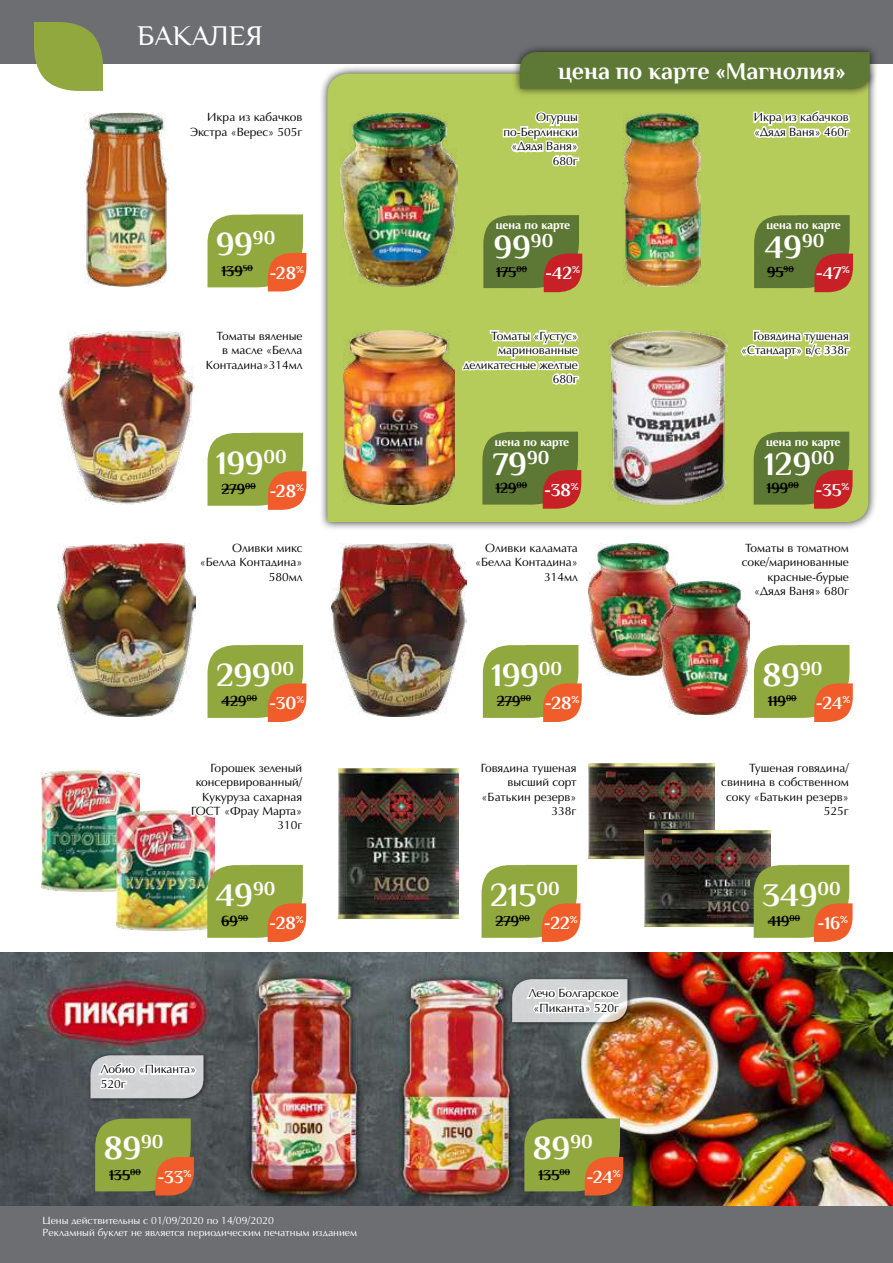
<style>
.page{position:relative;width:893px;height:1263px;background:#fff}
.page>*{position:absolute;margin:0;border:0;box-sizing:border-box;transform-origin:0 0}
.t1{font:700 33px "Philosopher";color:#fff}
.t2{font:28.5px "Philosopher";color:#fff}
.t3{font:700 24px "Philosopher";color:#fff}
.t4{font:700 18px "Philosopher";color:#fff}
.t5{font:700 15px "Philosopher";color:#000}
.t6{font:12px/14.4px "AG Opus C";color:#000;text-align:right}
.t7{font:700 12px "AG Opus C";color:#fff}
.t8{font:10.5px/12.6px "AG Opus C";color:#fff}
.t9{font:700 10.5px "Philosopher";color:#fff}
</style>
<div class="page">
<div style="left:0;top:0;width:893px;height:64px;background:#6d6e71"></div>
<svg style="left:34px;top:22px;width:69px;height:69px;background:#96a950"></svg>
<img style="left:0;top:952px;width:893px;height:254px">
<div style="left:319px;top:65px;width:558px;height:466px;background:#000;opacity:.75"></div>
<div style="left:327px;top:74px;width:541px;height:448px;background:#b5cb5a"></div>
<div style="left:512px;top:43px;width:367px;height:54px;background:#000;opacity:.75"></div>
<div style="left:520px;top:52px;width:350px;height:37px;background:#5e7835"></div>
<div style="left:0;top:1206px;width:893px;height:57px;background:#6d6e71"></div>
<img style="left:85px;top:113px;width:83px;height:173px">
<img style="left:59px;top:331px;width:135px;height:174px">
<img style="left:57px;top:543px;width:139px;height:174px">
<img style="left:331px;top:543px;width:135px;height:174px">
<img style="left:339px;top:769px;width:120px;height:150px">
<img style="left:588px;top:763px;width:127px;height:96px">
<img style="left:644px;top:831px;width:127px;height:96px">
<img style="left:588px;top:543px;width:90px;height:132px">
<img style="left:660px;top:582px;width:90px;height:132px">
<img style="left:42px;top:771px;width:97px;height:120px">
<img style="left:117px;top:811px;width:97px;height:120px">
<img style="left:343px;top:331px;width:112px;height:174px">
<img style="left:608px;top:331px;width:119px;height:174px">
<img style="left:340px;top:113px;width:118px;height:173px">
<img style="left:623px;top:113px;width:78px;height:173px">
<div style="left:87px;top:1052px;width:121px;height:51px;background:#000;opacity:.75"></div>
<div style="left:509px;top:976px;width:123px;height:51px;background:#000;opacity:.75"></div>
<svg style="left:207px;top:865px;width:99px;height:77px;background:#a8a14a"></svg>
<svg style="left:481px;top:865px;width:99px;height:77px;background:#a9a24b"></svg>
<svg style="left:754px;top:865px;width:99px;height:77px;background:#a69f48"></svg>
<svg style="left:524px;top:1118px;width:99px;height:77px;background:#99933c"></svg>
<svg style="left:95px;top:1118px;width:99px;height:77px;background:#9a933d"></svg>
<svg style="left:189px;top:811px;width:26px;height:27px"></svg>
<svg style="left:710px;top:763px;width:5px;height:55px"></svg>
<svg style="left:90px;top:1055px;width:113px;height:43px"></svg>
<svg style="left:512px;top:978px;width:115px;height:44px"></svg>
<svg style="left:207px;top:214px;width:99px;height:78px;background:#aaa34d"></svg>
<svg style="left:207px;top:433px;width:99px;height:77px;background:#a9a24b"></svg>
<svg style="left:207px;top:645px;width:99px;height:77px;background:#a9a24b"></svg>
<svg style="left:483px;top:645px;width:99px;height:77px;background:#a9a24b"></svg>
<svg style="left:754px;top:645px;width:99px;height:77px;background:#a9a24b"></svg>
<svg style="left:501px;top:108px;width:80px;height:63px"></svg>
<svg style="left:460px;top:327px;width:121px;height:62px"></svg>
<svg style="left:751px;top:108px;width:101px;height:34px"></svg>
<svg style="left:738px;top:321px;width:114px;height:42px"></svg>
<svg style="left:739px;top:582px;width:11px;height:20px"></svg>
<svg style="left:754px;top:432px;width:99px;height:77px;background:#766f34"></svg>
<svg style="left:482px;top:432px;width:99px;height:77px;background:#756f34"></svg>
<svg style="left:754px;top:215px;width:99px;height:77px;background:#756f34"></svg>
<svg style="left:483px;top:215px;width:99px;height:77px;background:#756f34"></svg>
<h2 class="t2" style="left:137px;top:20px;width:127px">БАКАЛЕЯ</h2>
<h3 class="t3" style="left:558px;top:58px;width:289px">цена по карте «Магнолия»</h3>
<p class="t6" style="left:190px;top:110px;width:114px">Икра из кабачков<br>Экстра «Верес» 505г</p>
<p class="t6" style="left:503px;top:110px;width:76px">Огурцы по-Берлински «Дядя Ваня»<br>680г</p>
<p class="t6" style="left:754px;top:110px;width:97px;text-align:left">Икра из кабачков «Дядя Ваня» 460г</p>
<h1 class="t1" style="left:216px;top:227px;width:61px">99<sup>90</sup></h1>
<h3 class="t4" style="left:269px;top:263px;width:28px">-28</h3>
<p class="t5" style="left:221px;top:263px;width:33px">139<sup>50</sup></p>
<p class="t9" style="left:296px;top:264px;width:9px">%</p>
<p class="t7" style="left:496px;top:218px;width:76px">цена по карте</p>
<h1 class="t1" style="left:494px;top:230px;width:61px">99<sup>90</sup></h1>
<h3 class="t4" style="left:545px;top:264px;width:29px">-42</h3>
<p class="t5" style="left:496px;top:264px;width:32px">175<sup>00</sup></p>
<p class="t9" style="left:572px;top:264px;width:9px">%</p>
<p class="t7" style="left:767px;top:218px;width:76px">цена по карте</p>
<h1 class="t1" style="left:765px;top:230px;width:61px">49<sup>90</sup></h1>
<h3 class="t4" style="left:816px;top:264px;width:27px">-47</h3>
<p class="t5" style="left:767px;top:264px;width:28px">95<sup>90</sup></p>
<p class="t9" style="left:842px;top:264px;width:9px">%</p>
<p class="t6" style="left:206px;top:329px;width:98px">Томаты вяленые<br>в масле «Белла<br>Контадина»314мл</p>
<p class="t6" style="left:464px;top:329px;width:116px">Томаты «Густус» маринованные деликатесные желтые<br>680г</p>
<p class="t6" style="left:741px;top:329px;width:109px">Говядина тушеная «Стандарт» в/с 338г</p>
<h1 class="t1" style="left:216px;top:445px;width:72px">199<sup>00</sup></h1>
<h3 class="t4" style="left:269px;top:482px;width:28px">-28</h3>
<p class="t5" style="left:221px;top:481px;width:36px">279<sup>00</sup></p>
<p class="t9" style="left:296px;top:482px;width:9px">%</p>
<p class="t7" style="left:495px;top:435px;width:76px">цена по карте</p>
<h1 class="t1" style="left:493px;top:446px;width:58px">79<sup>90</sup></h1>
<h3 class="t4" style="left:544px;top:480px;width:28px">-38</h3>
<p class="t5" style="left:495px;top:480px;width:33px">129<sup>00</sup></p>
<p class="t9" style="left:571px;top:481px;width:9px">%</p>
<p class="t7" style="left:766px;top:435px;width:76px">цена по карте</p>
<h1 class="t1" style="left:764px;top:446px;width:72px">129<sup>00</sup></h1>
<h3 class="t4" style="left:815px;top:480px;width:28px">-35</h3>
<p class="t5" style="left:767px;top:480px;width:34px">199<sup>00</sup></p>
<p class="t9" style="left:842px;top:481px;width:9px">%</p>
<p class="t6" style="left:200px;top:541px;width:104px">Оливки микс «Белла Контадина»<br>580мл</p>
<p class="t6" style="left:475px;top:541px;width:104px">Оливки каламата «Белла Контадина»<br>314мл</p>
<p class="t6" style="left:742px;top:541px;width:109px">Томаты в томатном соке/маринованные красные-бурые «Дядя Ваня» 680г</p>
<h1 class="t1" style="left:216px;top:657px;width:80px">299<sup>00</sup></h1>
<h3 class="t4" style="left:269px;top:694px;width:29px">-30</h3>
<p class="t5" style="left:221px;top:693px;width:37px">429<sup>00</sup></p>
<p class="t9" style="left:296px;top:694px;width:9px">%</p>
<h1 class="t1" style="left:491px;top:657px;width:72px">199<sup>00</sup></h1>
<h3 class="t4" style="left:545px;top:694px;width:28px">-28</h3>
<p class="t5" style="left:497px;top:693px;width:36px">279<sup>00</sup></p>
<p class="t9" style="left:571px;top:694px;width:9px">%</p>
<h1 class="t1" style="left:762px;top:657px;width:61px">89<sup>90</sup></h1>
<h3 class="t4" style="left:816px;top:694px;width:28px">-24</h3>
<p class="t5" style="left:768px;top:693px;width:30px">119<sup>00</sup></p>
<p class="t9" style="left:842px;top:694px;width:9px">%</p>
<p class="t6" style="left:191px;top:761px;width:113px">Горошек зеленый консервированный/<br>Кукуруза сахарная<br>ГОСТ «Фрау Марта»<br>310г</p>
<p class="t6" style="left:481px;top:761px;width:97px">Говядина тушеная высший сорт «Батькин резерв»<br>338г</p>
<p class="t6" style="left:721px;top:761px;width:129px">Тушеная говядина/ свинина в собственном соку «Батькин резерв»<br>525г</p>
<h1 class="t1" style="left:216px;top:877px;width:61px">49<sup>90</sup></h1>
<h3 class="t4" style="left:269px;top:914px;width:28px">-28</h3>
<p class="t5" style="left:221px;top:913px;width:28px">69<sup>90</sup></p>
<p class="t9" style="left:296px;top:914px;width:9px">%</p>
<p class="t6" style="left:101px;top:1062px;width:97px;text-align:left">Лобио «Пиканта»<br>520г</p>
<h1 class="t1" style="left:104px;top:1131px;width:61px">89<sup>90</sup></h1>
<h3 class="t4" style="left:157px;top:1167px;width:28px">-33</h3>
<p class="t5" style="left:109px;top:1167px;width:33px">135<sup>00</sup></p>
<p class="t9" style="left:184px;top:1168px;width:9px">%</p>
<p class="t8" style="left:43px;top:1214px;width:316px">Цены действительны с 01/09/2020 по 14/09/2020<br>Рекламный буклет не является периодическим печатным изданием</p>
<h1 class="t1" style="left:490px;top:877px;width:71px">215<sup>00</sup></h1>
<h3 class="t4" style="left:544px;top:914px;width:27px">-22</h3>
<p class="t5" style="left:495px;top:913px;width:36px">279<sup>00</sup></p>
<p class="t9" style="left:570px;top:914px;width:9px">%</p>
<p class="t6" style="left:529px;top:986px;width:92px;text-align:center">Лечо Болгарское «Пиканта» 520г</p>
<h1 class="t1" style="left:533px;top:1131px;width:61px">89<sup>90</sup></h1>
<h3 class="t4" style="left:586px;top:1167px;width:28px">-24</h3>
<p class="t5" style="left:538px;top:1167px;width:33px">135<sup>00</sup></p>
<p class="t9" style="left:613px;top:1168px;width:9px">%</p>
<h1 class="t1" style="left:762px;top:877px;width:80px">349<sup>00</sup></h1>
<h3 class="t4" style="left:818px;top:914px;width:24px">-16</h3>
<p class="t5" style="left:768px;top:913px;width:34px">419<sup>00</sup></p>
<p class="t9" style="left:840px;top:914px;width:9px">%</p>
</div>
